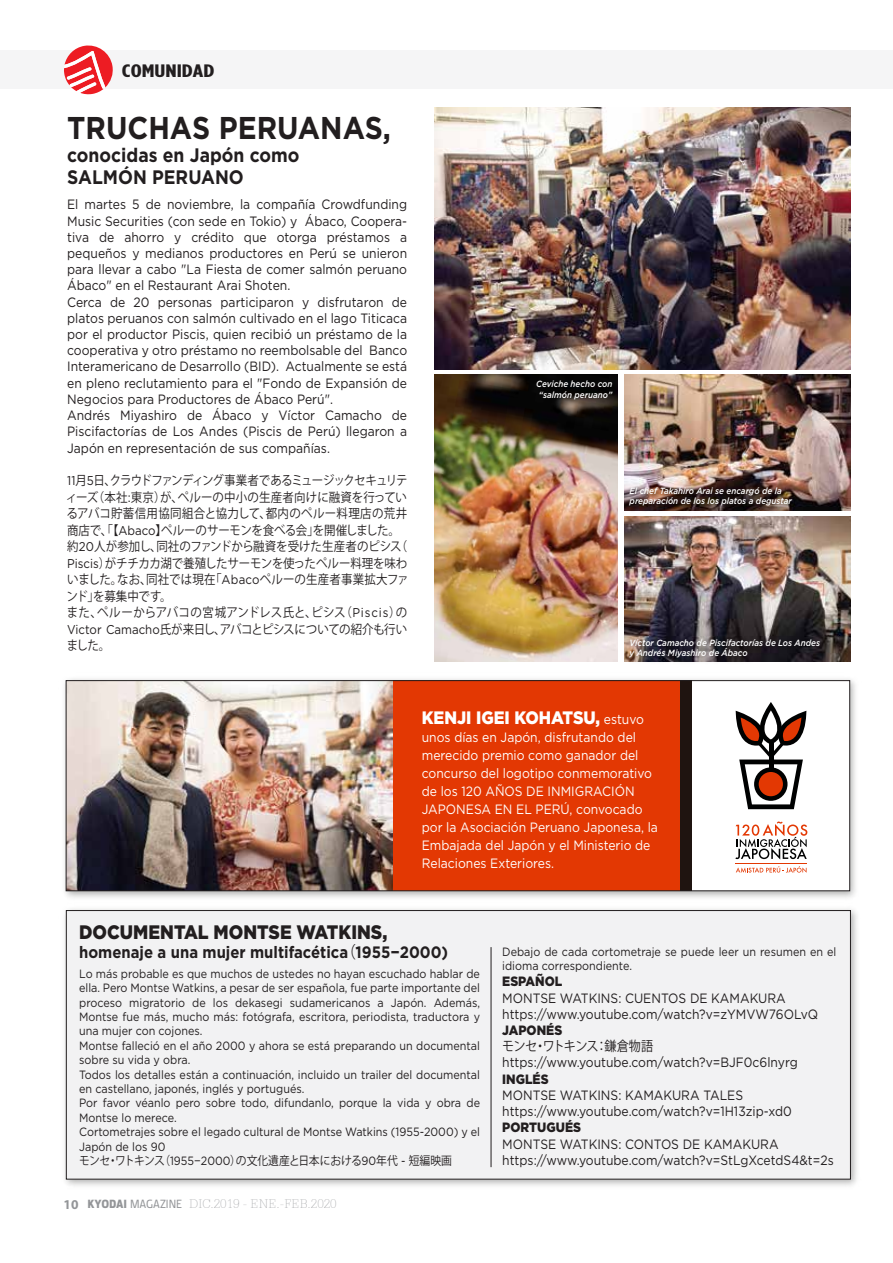
<style>
.page{position:relative;width:893px;height:1263px;background:#fff}
.page>*{position:absolute;margin:0;border:0;box-sizing:border-box;transform-origin:0 0}
.t1{font:700 31.5px "Gotham";color:#221e1f;scale:.9 1}
.t2{font:700 19.5px/22.5px "Gotham";color:#221e1f;scale:.9 1}
.t3{font:900 19.5px "Gotham";color:#221e1f;scale:.9 1}
.t4{font:900 18px "Gotham";color:#fff;scale:.9 1}
.t5{font:700 condensed 18px "Gotham HTF";color:#221e1f;scale:1.46 1}
.t6{font:700 16.5px "Gotham";color:#221e1f;scale:.9 1}
.t7{font:13.5px/16.2px "Gotham";color:#221e1f;scale:.9 1}
.t8{font:13.5px/18px "Gotham";color:#fff;scale:.9 1}
.t9{font:100 13.5px "Serifa BT";color:#939598}
.t10{font:900 13.5px "Gotham";color:#221e1f;scale:.9 1}
.t11{font:13.5px "Koz Go Pr 6 N";letter-spacing:-.06em;color:#221e1f;scale:.9 1}
.t12{font:12.75px/16.5px "Koz Go Pr 6 N";letter-spacing:-.01em;color:#221e1f;scale:.9 1}
.t13{font:12px/14.4px "Gotham";color:#221e1f;scale:.9 1}
.t14{font:12px "Koz Go Pr 6 N";letter-spacing:-.01em;color:#221e1f;scale:.9 1}
.t15{font:italic 500 9px/10.5px "Gotham";color:#fff;scale:.9 1}
.s1{font-family:"Gotham"}
.s2{font-weight:400;font-size:13.5px}
.s3{font-family:"Koz Go Pr 6 N";font-weight:400}
.s4{font-family:"Myriad Pro";font-weight:700}
.s5{font-family:"Section";font-weight:900;font-size:12px}
.s6{font-family:"Section";font-weight:500;font-size:12px}
</style>
<div class="page">
<div style="left:0;top:51px;width:893px;height:38px;background:#f5f5f6"></div>
<svg style="left:64px;top:45px;width:49px;height:50px"></svg>
<img style="left:64px;top:678px;width:793px;height:508px">
<div style="left:66px;top:910px;width:785px;height:269px;background:#f2f2f3;border:1px solid #221e1f"></div>
<hr style="left:491px;top:947px;width:1px;height:220px;background:#221e1f">
<div style="left:67px;top:681px;width:783px;height:210px;background:#fff"></div>
<div style="left:386px;top:681px;width:300px;height:210px;background:#e33803"></div>
<div style="left:681px;top:681px;width:11px;height:210px;background:#1f1410"></div>
<img style="left:68px;top:682px;width:325px;height:207px">
<hr style="left:735px;top:863px;width:72px;height:1px;background:#e33803">
<svg style="left:736px;top:866px;width:70px;height:7px"></svg>
<svg style="left:735px;top:821px;width:72px;height:38px"></svg>
<svg style="left:736px;top:702px;width:70px;height:107px"></svg>
<div style="left:66px;top:680px;width:784px;height:211px;border:1px solid #221e1f"></div>
<img style="left:434px;top:107px;width:417px;height:262px">
<img style="left:625px;top:375px;width:226px;height:135px">
<img style="left:625px;top:516px;width:226px;height:114px">
<img style="left:434px;top:375px;width:184px;height:286px">
<img style="left:624px;top:630px;width:227px;height:32px">
<img style="left:625px;top:481px;width:210px;height:30px">
<h3 class="t5" style="left:122px;top:61px;width:65px">COMUNIDAD</h3>
<h1 class="t1" style="left:67px;top:107px;width:361px">TRUCHAS PERUANAS,</h1>
<h2 class="t2" style="left:67px;top:143px;width:260px">conocidas en Japón como<br>SALMÓN PERUANO</h2>
<p class="t7" style="left:67px;top:196px;width:379px">El martes 5 de noviembre, la compañía Crowdfunding Music Securities (con sede en Tokio) y Ábaco, Coopera&shy;tiva de ahorro y crédito que otorga préstamos a pequeños y medianos productores en Perú se unieron para llevar a cabo "La Fiesta de comer salmón peruano Ábaco" en el Restaurant Arai Shoten.<br>Cerca de 20 personas participaron y disfrutaron de platos peruanos con salmón cultivado en el lago Titicaca por el productor Piscis, quien recibió un préstamo de la cooperativa y otro préstamo no reembolsable del Banco Interamericano de Desarrollo (BID). Actualmente se está en pleno reclutamiento para el "Fondo de Expansión de Negocios para Productores de Ábaco Perú".<br>Andrés Miyashiro de Ábaco y Víctor Camacho de Piscifactorías de Los Andes (Piscis de Perú) llegaron a Japón en representación de sus compañías.</p>
<p class="t12" style="left:66px;top:472px;width:382px"><span class="s1">11</span>月<span class="s1">5</span>日、クラウドファンディング事業者であるミュージックセキュリティーズ（本社<span class="s1">:</span>東京）が、ペルーの中小の生産者向けに融資を行っているアバコ貯蓄信用協同組合と協力して、都内のペルー料理店の荒井商店で、「【<span class="s1">Abaco</span>】ペルーのサーモンを食べる会」を開催しました。約<span class="s1">20</span>人が参加し、同社のファンドから融資を受けた生産者のピシス（<span class="s1">Piscis</span>）がチチカカ湖で養殖したサーモンを使ったペルー料理を味わいました。なお、同社では現在「<span class="s1">Abaco</span>ペルーの生産者事業拡大ファンド」を募集中です。<br>また、ペルーからアバコの宮城アンドレス氏と、ピシス（<span class="s1">Piscis</span>）の<span class="s1">Victor Camacho</span>氏が来日し、アバコとピシスについての紹介も行いました。</p>
<p class="t15" style="left:536px;top:379px;width:86px;text-align:center">Ceviche hecho con “salmón peruano”</p>
<p class="t15" style="left:630px;top:485px;width:182px">El chef Takahiro Arai se encargó de la preparación de los los platos a degustar</p>
<p class="t15" style="left:630px;top:637px;width:213px">Víctor Camacho de Piscifactorías de Los Andes y Andrés Miyashiro de Ábaco</p>
<h3 class="t4" style="left:422px;top:705px;width:248px">KENJI IGEI KOHATSU, <span class="s2">estuvo</span></h3>
<p class="t8" style="left:422px;top:728px;width:264px">unos días en Japón, disfrutando del merecido premio como ganador del concurso del logotipo conmemorativo de los 120 AÑOS DE INMIGRACIÓN JAPONESA EN EL PERÚ, convocado por la Asociación Peruano Japonesa, la Embajada del Japón y el Ministerio de Relaciones Exteriores.</p>
<h2 class="t3" style="left:79px;top:918px;width:344px">DOCUMENTAL MONTSE WATKINS,</h2>
<p class="t6" style="left:79px;top:941px;width:412px">homenaje a una mujer multifacética<span class="s3">（</span>1955−2000)</p>
<p class="t13" style="left:79px;top:966px;width:447px">Lo más probable es que muchos de ustedes no hayan escuchado hablar de ella. Pero Montse Watkins, a pesar de ser española, fue parte importante del proceso migratorio de los dekasegi sudamericanos a Japón. Además, Montse fue más, mucho más: fotógrafa, escritora, periodista, traductora y una mujer con cojones.<br>Montse falleció en el año 2000 y ahora se está preparando un documental sobre su vida y obra.<br>Todos los detalles están a continuación, incluido un trailer del documental en castellano, japonés, inglés y portugués.<br>Por favor véanlo pero sobre todo, difundanlo, porque la vida y obra de Montse lo merece.<br>Cortometrajes sobre el legado cultural de Montse Watkins (1955-2000) y el Japón de los 90</p>
<p class="t14" style="left:79px;top:1154px;width:416px">モンセ・ワトキンス（<span class="s1">1955−2000</span>）の文化遺産と日本における<span class="s1">90</span>年代 <span class="s1">-</span> 短編映画</p>
<p class="t9" style="left:64px;top:1196px;width:275px"><span class="s4">10</span> <span class="s5">KYODAI</span> <span class="s6">MAGAZINE</span> DIC.2019 - ENE.-FEB.2020</p>
<p class="t13" style="left:502px;top:944px;width:373px">Debajo de cada cortometraje se puede leer un resumen en el idioma correspondiente.</p>
<p class="t10" style="left:502px;top:972px;width:68px">ESPAÑOL</p>
<p class="t7" style="left:502px;top:989px;width:353px">MONTSE WATKINS: CUENTOS DE KAMAKURA https://www.youtube.com/watch?v=zYMVW76OLvQ</p>
<p class="t10" style="left:502px;top:1021px;width:68px">JAPONÉS</p>
<p class="t11" style="left:502px;top:1039px;width:169px">モンセ・ワトキンス：鎌倉物語</p>
<p class="t7" style="left:502px;top:1054px;width:330px">https://www.youtube.com/watch?v=BJF0c6lnyrg</p>
<p class="t10" style="left:502px;top:1069px;width:53px">INGLÉS</p>
<p class="t7" style="left:502px;top:1087px;width:323px">MONTSE WATKINS: KAMAKURA TALES https://www.youtube.com/watch?v=1H13zip-xd0</p>
<p class="t10" style="left:502px;top:1118px;width:89px">PORTUGUÉS</p>
<p class="t7" style="left:502px;top:1135px;width:370px">MONTSE WATKINS: CONTOS DE KAMAKURA https://www.youtube.com/watch?v=StLgXcetdS4&amp;t=2s</p>
</div>
